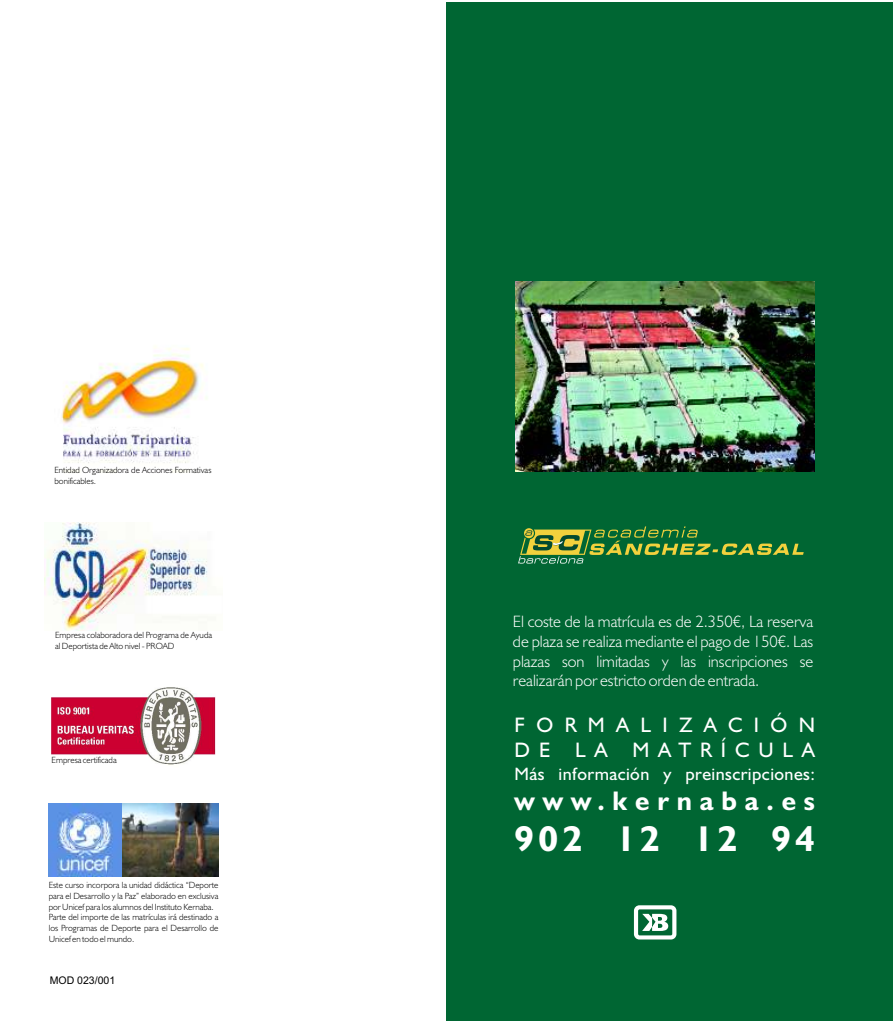
<style>
.page{position:relative;width:893px;height:1021px;background:#fff}
.page>*{position:absolute;margin:0;border:0;box-sizing:border-box;transform-origin:0 0}
.t1{font:700 36px "Humanist 521 BT";letter-spacing:.125em;color:#fff}
.t2{font:700 27px "Humanist 521 BT";letter-spacing:.29em;color:#fff}
.t3{font:21px/25px "Humanist 521 BT";letter-spacing:.53em;color:#fff}
.t4{font:18px "Humanist 521 BT";letter-spacing:.025em;color:#fff}
.t5{font:300 16.5px/19.6px "Humanist 521 BT";color:#fff;text-align:justify}
.t6{font:10.5px "Arial";color:#000}
.t7{font:300 9px/10.6px "Humanist 521 BT";color:#000}
</style>
<div class="page">
<div style="left:446px;top:2px;width:447px;height:1018px;background:#063"></div>
<svg style="left:634px;top:905px;width:42px;height:34px"></svg>
<svg style="left:518px;top:526px;width:286px;height:37px"></svg>
<img style="left:515px;top:282px;width:299px;height:189px">
<img style="left:48px;top:803px;width:171px;height:73px">
<img style="left:51px;top:687px;width:165px;height:78px">
<img style="left:44px;top:522px;width:164px;height:108px">
<img style="left:62px;top:346px;width:145px;height:117px">
<p class="t7" style="left:55px;top:465px;width:158px">Entidad Organizadora de Acciones Formativas bonificables.</p>
<p class="t7" style="left:55px;top:630px;width:158px">Empresa colaboradora del Programa de Ayuda al Deportista de Alto nivel - PROAD</p>
<p class="t7" style="left:52px;top:755px;width:67px">Empresa certificada</p>
<p class="t7" style="left:49px;top:880px;width:171px">Este curso incorpora la unidad didáctica “Deporte para el Desarrollo y la Paz” elaborado en exclusiva por Unicef para los alumnos del Instituto Kernaba.<br>Parte del importe de las matrículas irá destinado a los Programas de Deporte para el Desarrollo de Unicef en todo el mundo.</p>
<p class="t6" style="left:50px;top:976px;width:67px">MOD 023/001</p>
<h3 class="t5" style="left:513px;top:613px;width:302px">El coste de la matrícula es de 2.350€, La reserva de plaza se realiza mediante el pago de 150€. Las plazas son limitadas y las inscripciones se realizarán por estricto orden de entrada.</h3>
<h3 class="t3" style="left:515px;top:714px;width:302px">FORMALIZACIÓN<br>DE LA MATRÍCULA</h3>
<h3 class="t4" style="left:515px;top:766px;width:302px">Más información y preinscripciones:</h3>
<h2 class="t2" style="left:515px;top:789px;width:302px">www.kernaba.es</h2>
<h1 class="t1" style="left:515px;top:823px;width:302px">902 12 12 94</h1>
</div>
